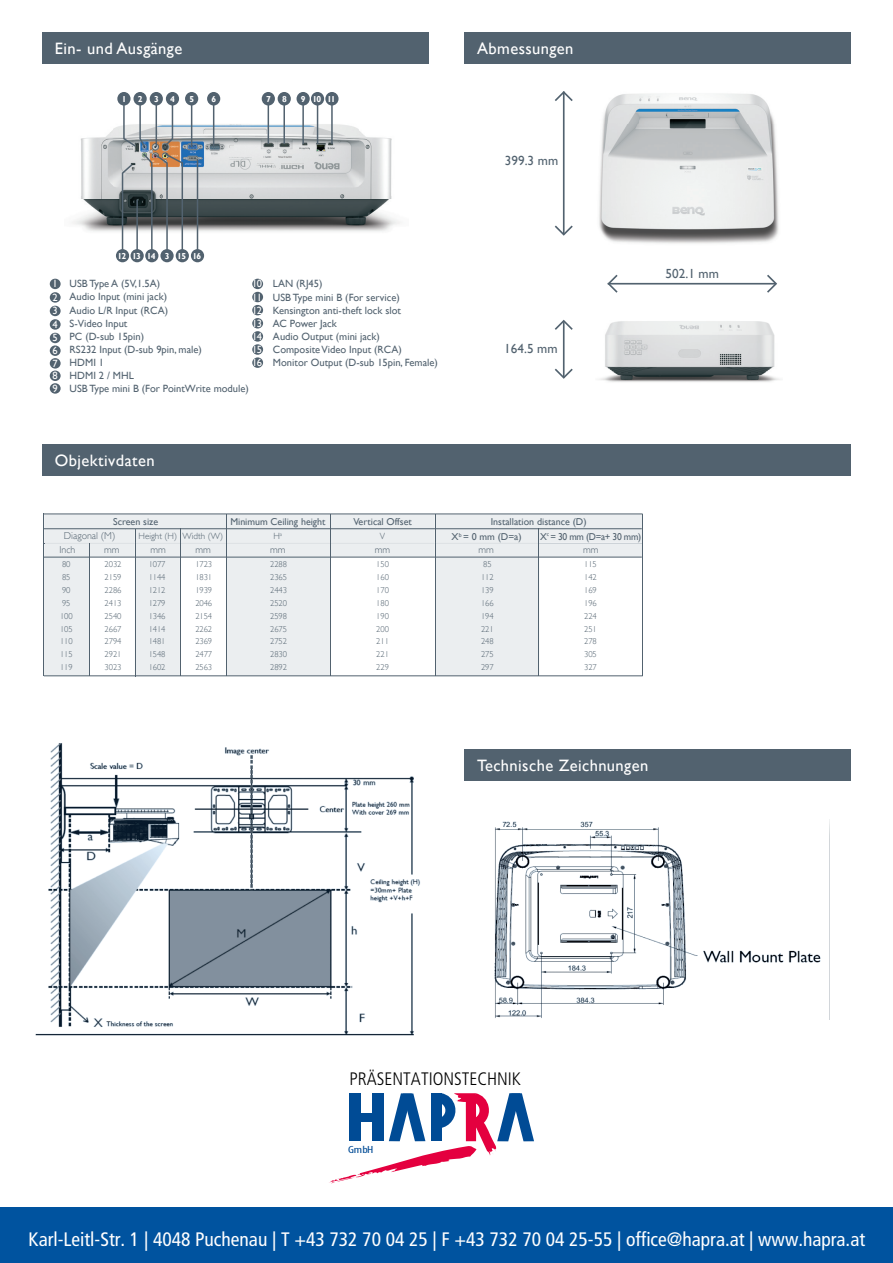
<style>
.page{position:relative;width:893px;height:1263px;background:#fff}
.page>*{position:absolute;margin:0;border:0;box-sizing:border-box;transform-origin:0 0}
.t1{font:condensed 19.5px "Frutiger";color:#fff}
.t2{font:300 condensed 18px "Frutiger";color:#000}
.t3{font:16.5px "Gill Sans";letter-spacing:.025em;color:#fff}
.t4{font:13.2px "Gill Sans";color:#52626f}
.t5{font:10.5px/13px "Gill Sans";color:#52626f}
.t6{font:10.5px/13.5px "Gill Sans";letter-spacing:-.05em;color:#fff;text-align:justify}
.t7{font:condensed 10.35px "Myriad Pro";color:#004b95;scale:1.3 1}
.t8{font:10.05px/15.3px "Gill Sans";color:#52626f}
.t9{font:300 10.05px/14.7px "Gill Sans";color:#52626f}
.t10{font:10.05px "Gill Sans";color:#52626f;scale:.96 1}
.t11{font:300 9px "Gill Sans";color:#52626f}
.t12{font:700 8.7px "Gill Sans";letter-spacing:-.07em;color:#fff}
.t13{font:300 8.55px/12.9px "Gill Sans";letter-spacing:-.01em;color:#52626f;text-align:justify}
</style>
<div class="page">
<img style="left:599px;top:94px;width:180px;height:150px">
<img style="left:599px;top:321px;width:181px;height:61px">
<svg style="left:44px;top:514px;width:599px;height:161px"></svg>
<hr style="left:44px;top:557px;width:598px;height:1px;background:#52626f">
<hr style="left:44px;top:675px;width:599px;height:1px;background:#52626f">
<hr style="left:563px;top:92px;width:2px;height:142px;background:#52626f">
<svg style="left:555px;top:91px;width:18px;height:12px"></svg>
<svg style="left:554px;top:224px;width:19px;height:12px"></svg>
<hr style="left:563px;top:322px;width:2px;height:55px;background:#52626f">
<svg style="left:554px;top:319px;width:19px;height:13px"></svg>
<svg style="left:554px;top:367px;width:19px;height:12px"></svg>
<hr style="left:608px;top:283px;width:168px;height:2px;background:#52626f">
<svg style="left:765px;top:274px;width:12px;height:19px"></svg>
<svg style="left:607px;top:274px;width:12px;height:19px"></svg>
<img style="left:72px;top:119px;width:329px;height:120px">
<div style="left:50px;top:279px;width:11px;height:10px;background:#52626f;border-radius:50%"></div>
<div style="left:50px;top:292px;width:11px;height:11px;background:#52626f;border-radius:50%"></div>
<div style="left:50px;top:306px;width:11px;height:10px;background:#52626f;border-radius:50%"></div>
<div style="left:50px;top:319px;width:11px;height:11px;background:#52626f;border-radius:50%"></div>
<div style="left:50px;top:345px;width:11px;height:11px;background:#52626f;border-radius:50%"></div>
<div style="left:50px;top:371px;width:11px;height:10px;background:#52626f;border-radius:50%"></div>
<div style="left:50px;top:358px;width:11px;height:11px;background:#52626f;border-radius:50%"></div>
<div style="left:50px;top:383px;width:11px;height:11px;background:#52626f;border-radius:50%"></div>
<div style="left:50px;top:333px;width:11px;height:10px;background:#52626f;border-radius:50%"></div>
<hr style="left:191px;top:105px;width:1px;height:42px;background:#52626f">
<hr style="left:213px;top:105px;width:1px;height:42px;background:#52626f">
<hr style="left:268px;top:105px;width:1px;height:39px;background:#52626f">
<hr style="left:283px;top:105px;width:2px;height:39px;background:#52626f">
<hr style="left:302px;top:105px;width:2px;height:39px;background:#52626f">
<hr style="left:317px;top:105px;width:1px;height:39px;background:#52626f">
<hr style="left:331px;top:105px;width:2px;height:39px;background:#52626f">
<hr style="left:197px;top:159px;width:1px;height:100px;background:#52626f">
<svg style="left:121px;top:103px;width:63px;height:157px"></svg>
<div style="left:117px;top:92px;width:14px;height:14px;background:#52626f;border-radius:50%"></div>
<div style="left:134px;top:92px;width:13px;height:14px;background:#52626f;border-radius:50%"></div>
<div style="left:150px;top:92px;width:13px;height:14px;background:#52626f;border-radius:50%"></div>
<div style="left:185px;top:92px;width:13px;height:14px;background:#52626f;border-radius:50%"></div>
<div style="left:207px;top:92px;width:13px;height:14px;background:#52626f;border-radius:50%"></div>
<div style="left:262px;top:92px;width:13px;height:14px;background:#52626f;border-radius:50%"></div>
<div style="left:278px;top:92px;width:13px;height:14px;background:#52626f;border-radius:50%"></div>
<div style="left:297px;top:92px;width:13px;height:14px;background:#52626f;border-radius:50%"></div>
<div style="left:311px;top:92px;width:13px;height:14px;background:#52626f;border-radius:50%"></div>
<div style="left:325px;top:92px;width:14px;height:14px;background:#52626f;border-radius:50%"></div>
<div style="left:166px;top:92px;width:13px;height:14px;background:#52626f;border-radius:50%"></div>
<div style="left:116px;top:249px;width:13px;height:13px;background:#52626f;border-radius:50%"></div>
<div style="left:131px;top:249px;width:13px;height:13px;background:#52626f;border-radius:50%"></div>
<div style="left:191px;top:249px;width:13px;height:13px;background:#52626f;border-radius:50%"></div>
<div style="left:145px;top:249px;width:13px;height:13px;background:#52626f;border-radius:50%"></div>
<div style="left:160px;top:249px;width:14px;height:13px;background:#52626f;border-radius:50%"></div>
<div style="left:176px;top:249px;width:13px;height:13px;background:#52626f;border-radius:50%"></div>
<div style="left:252px;top:318px;width:11px;height:10px;background:#52626f;border-radius:50%"></div>
<div style="left:252px;top:357px;width:11px;height:11px;background:#52626f;border-radius:50%"></div>
<div style="left:252px;top:305px;width:11px;height:10px;background:#52626f;border-radius:50%"></div>
<div style="left:252px;top:344px;width:11px;height:11px;background:#52626f;border-radius:50%"></div>
<div style="left:252px;top:279px;width:11px;height:10px;background:#52626f;border-radius:50%"></div>
<div style="left:252px;top:292px;width:11px;height:10px;background:#52626f;border-radius:50%"></div>
<div style="left:252px;top:331px;width:11px;height:11px;background:#52626f;border-radius:50%"></div>
<img style="left:35px;top:743px;width:385px;height:293px">
<img style="left:494px;top:821px;width:327px;height:197px">
<div style="left:464px;top:32px;width:386px;height:31px;background:#52626f"></div>
<div style="left:42px;top:32px;width:386px;height:31px;background:#52626f"></div>
<div style="left:42px;top:445px;width:808px;height:31px;background:#52626f"></div>
<div style="left:464px;top:749px;width:386px;height:32px;background:#52626f"></div>
<div style="left:0;top:1208px;width:893px;height:55px;background:#00539f"></div>
<svg style="left:329px;top:1093px;width:205px;height:90px"></svg>
<h3 class="t3" style="left:55px;top:38px;width:129px">Ein- und Ausgänge</h3>
<h3 class="t3" style="left:477px;top:38px;width:98px">Abmessungen</h3>
<p class="t12" style="left:122px;top:94px;width:6px">1</p>
<p class="t12" style="left:138px;top:94px;width:6px">2</p>
<p class="t12" style="left:154px;top:94px;width:6px">3</p>
<p class="t12" style="left:170px;top:94px;width:6px">4</p>
<p class="t12" style="left:189px;top:94px;width:6px">5</p>
<p class="t12" style="left:211px;top:94px;width:6px">6</p>
<p class="t12" style="left:266px;top:94px;width:6px">7</p>
<p class="t12" style="left:282px;top:94px;width:6px">8</p>
<p class="t12" style="left:301px;top:94px;width:36px">9 10 11</p>
<p class="t4" style="left:505px;top:152px;width:55px">399.3 mm</p>
<p class="t6" style="left:52px;top:277px;width:7px">1<br>2<br>3<br>4</p>
<p class="t6" style="left:52px;top:344px;width:7px">6</p>
<p class="t6" style="left:52px;top:369px;width:7px">8</p>
<p class="t6" style="left:52px;top:331px;width:7px">5</p>
<p class="t6" style="left:52px;top:357px;width:7px">7</p>
<p class="t6" style="left:52px;top:382px;width:7px">9</p>
<p class="t12" style="left:117px;top:251px;width:85px">12 13 14 3 15 16</p>
<p class="t5" style="left:70px;top:278px;width:181px">USB Type A (5V,1.5A)<br>Audio Input (mini jack)<br>Audio L/R Input (RCA)<br>S-Video Input<br>PC (D-sub 15pin)<br>RS232 Input (D-sub 9pin, male)<br>HDMI 1<br>HDMI 2 / MHL<br>USB Type mini B (For PointWrite module)</p>
<p class="t5" style="left:273px;top:278px;width:166px">LAN (RJ45)<br>USB Type mini B (For service)<br>Kensington anti-theft lock slot<br>AC Power Jack<br>Audio Output (mini jack)<br>Composite Video Input (RCA)<br>Monitor Output (D-sub 15pin, Female)</p>
<p class="t6" style="left:252px;top:278px;width:11px;line-height:13px">10<br>11</p>
<p class="t6" style="left:252px;top:330px;width:11px">14</p>
<p class="t6" style="left:252px;top:304px;width:11px">12</p>
<p class="t6" style="left:252px;top:343px;width:11px">15</p>
<p class="t6" style="left:252px;top:317px;width:11px">13</p>
<p class="t6" style="left:252px;top:356px;width:11px">16</p>
<h3 class="t3" style="left:55px;top:451px;width:101px">Objektivdaten</h3>
<p class="t4" style="left:504px;top:341px;width:55px">164.5 mm</p>
<p class="t8" style="left:113px;top:514px;width:47px">Screen size</p>
<p class="t8" style="left:230px;top:514px;width:97px">Minimum Ceiling height</p>
<p class="t8" style="left:353px;top:514px;width:60px">Vertical Offset</p>
<p class="t8" style="left:452px;top:514px;width:137px;text-indent:39px">Installation distance (D)<br>X<sup>b</sup> = 0 mm (D=a)</p>
<p class="t9" style="left:59px;top:528px;width:57px;text-indent:4px">Diagonal (M)<br>Inch</p>
<p class="t11" style="left:139px;top:531px;width:86px">Height (H) Width (W)</p>
<p class="t11" style="left:273px;top:531px;width:10px">H<sup>a</sup></p>
<p class="t11" style="left:380px;top:531px;width:7px">V</p>
<p class="t10" style="left:540px;top:530px;width:107px">X<sup>c</sup> = 30 mm (D=a+ 30 mm)</p>
<p class="t9" style="left:104px;top:542px;width:17px">mm</p>
<p class="t9" style="left:150px;top:542px;width:17px">mm</p>
<p class="t9" style="left:195px;top:542px;width:17px">mm</p>
<p class="t9" style="left:270px;top:542px;width:17px">mm</p>
<p class="t9" style="left:375px;top:542px;width:17px">mm</p>
<p class="t9" style="left:478px;top:542px;width:17px">mm</p>
<p class="t9" style="left:583px;top:542px;width:17px">mm</p>
<p class="t13" style="left:60px;top:558px;width:14px;text-align:left">80<br>85<br>90<br>95<br>100<br>105<br>110<br>115<br>119</p>
<p class="t13" style="left:149px;top:558px;width:18px">1077<br>1144<br>1212<br>1279<br>1346<br>1414<br>1481<br>1548<br>1602</p>
<p class="t13" style="left:105px;top:558px;width:18px">2032<br>2159<br>2286<br>2413<br>2540<br>2667<br>2794<br>2921<br>3023</p>
<p class="t13" style="left:195px;top:558px;width:18px">1723<br>1831<br>1939<br>2046<br>2154<br>2262<br>2369<br>2477<br>2563</p>
<p class="t13" style="left:270px;top:558px;width:18px">2288<br>2365<br>2443<br>2520<br>2598<br>2675<br>2752<br>2830<br>2892</p>
<p class="t13" style="left:481px;top:558px;width:14px;text-align:left">85<br>112<br>139<br>166<br>194<br>221<br>248<br>275<br>297</p>
<p class="t13" style="left:584px;top:558px;width:14px">115<br>142<br>169<br>196<br>224<br>251<br>278<br>305<br>327</p>
<p class="t13" style="left:376px;top:558px;width:14px">150<br>160<br>170<br>180<br>190<br>200<br>211<br>221<br>229</p>
<p class="t4" style="left:666px;top:266px;width:55px">502.1 mm</p>
<h3 class="t3" style="left:477px;top:755px;width:173px">Technische Zeichnungen</h3>
<h2 class="t2" style="left:349px;top:1069px;width:173px">PRÄSENTATIONSTECHNIK</h2>
<p class="t7" style="left:348px;top:1143px;width:21px">GmbH</p>
<h1 class="t1" style="left:29px;top:1228px;width:838px">Karl-Leitl-Str. 1 | 4048 Puchenau | T +43 732 70 04 25 | F +43 732 70 04 25-55 | office@hapra.at | www.hapra.at</h1>
</div>
